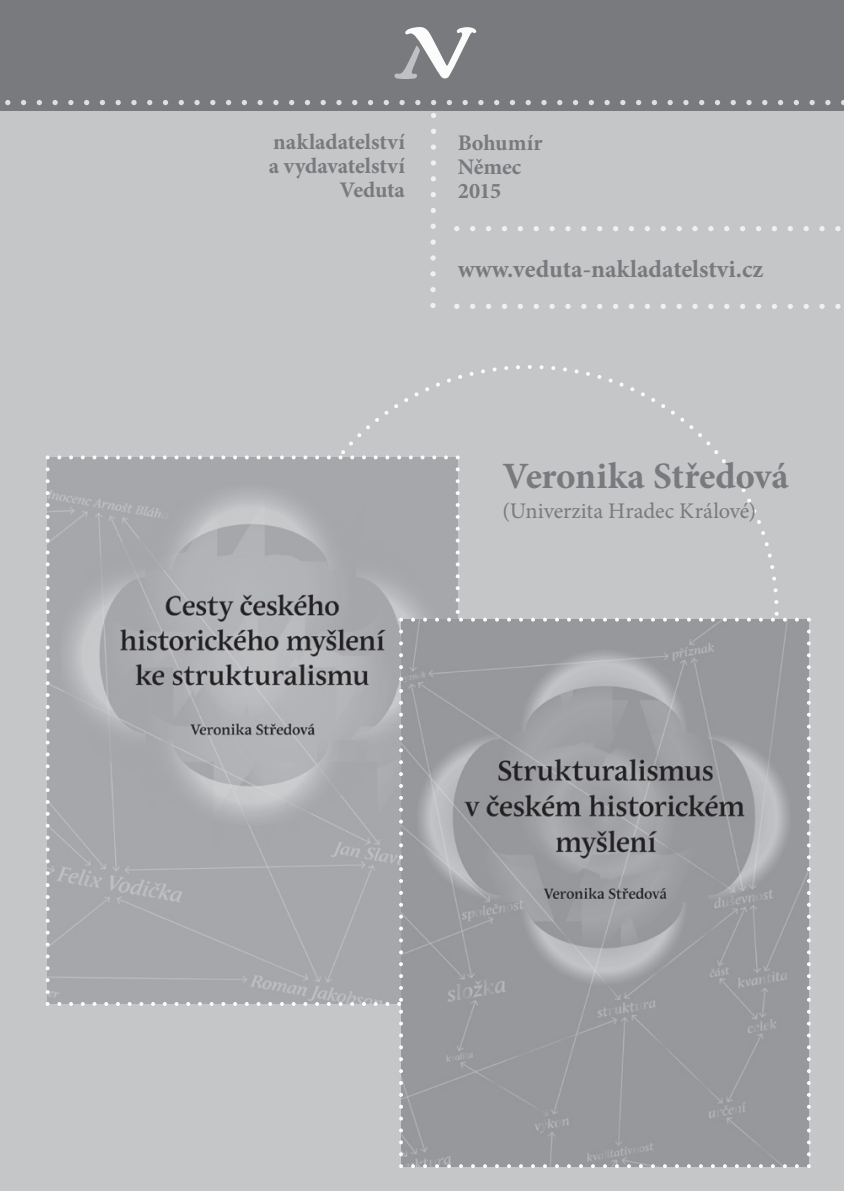
<style>
.page{position:relative;width:844px;height:1191px;background:#fff}
.page>*{position:absolute;margin:0;border:0;box-sizing:border-box;transform-origin:0 0}
.t1{font:700 37.1px "Minion Pro";letter-spacing:-.005em;color:#787a7d}
.t2{font:700 24.68px "Minion Pro";color:#787a7d}
.t3{font:700 22.22px/24.2px "Minion Pro";color:#787a7d;text-align:right}
.t4{font:22.22px "Minion Pro";letter-spacing:-.005em;color:#787a7d}
</style>
<div class="page">
<div style="left:0;top:0;width:843px;height:1191px;background:#c5c6c8"></div>
<svg style="left:46px;top:455px;width:413px;height:551px;background:#b0b1b5"></svg>
<svg style="left:57px;top:467px;width:722px;height:539px"></svg>
<svg style="left:399px;top:617px;width:411px;height:551px;background:#999b9e"></svg>
<div style="left:0;top:0;width:843px;height:111px;background:#787a7d"></div>
<svg style="left:5px;top:100px;width:838px;height:5px"></svg>
<svg style="left:470px;top:226px;width:370px;height:5px"></svg>
<svg style="left:454px;top:226px;width:5px;height:5px"></svg>
<svg style="left:470px;top:304px;width:370px;height:5px"></svg>
<svg style="left:454px;top:304px;width:5px;height:5px"></svg>
<svg style="left:394px;top:27px;width:82px;height:52px"></svg>
<svg style="left:430px;top:113px;width:6px;height:195px"></svg>
<p class="t3" style="left:269px;top:129px;width:138px">nakladatelství a vydavatelství<br>Veduta</p>
<p class="t3" style="left:457px;top:130px;width:86px;text-align:left">Bohumír<br>Němec<br>2015</p>
<p class="t2" style="left:457px;top:251px;width:307px">www.veduta-nakladatelstvi.cz</p>
<h1 class="t1" style="left:502px;top:450px;width:288px">Veronika Středová</h1>
<p class="t4" style="left:502px;top:496px;width:255px">(Univerzita Hradec Králové)</p>
</div>
